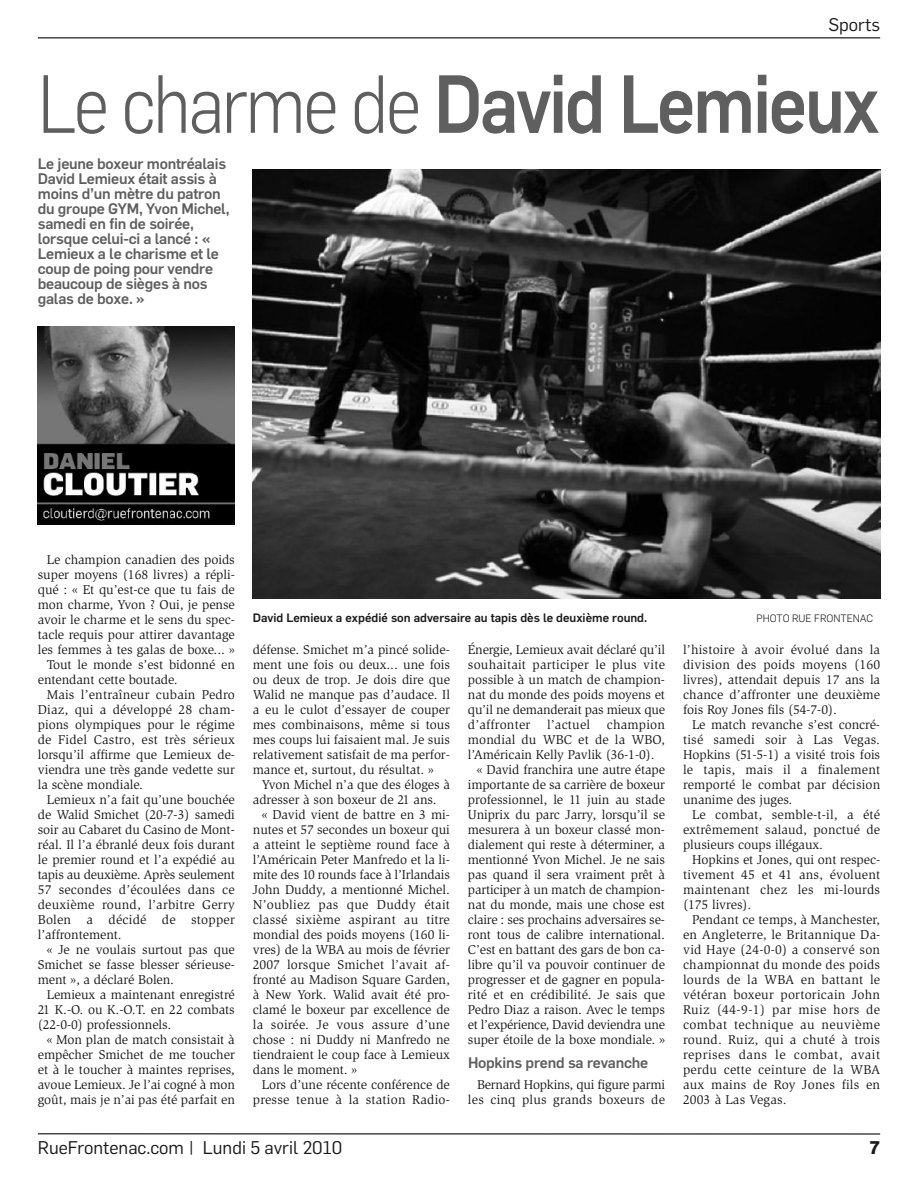
<style>
.page{position:relative;width:918px;height:1188px;background:#fff}
.page>*{position:absolute;margin:0;border:0;box-sizing:border-box;transform-origin:0 0}
.t1{font:500 80.7px "Flama";letter-spacing:-.03em;color:#5f5f5f;scale:.87 1}
.t2{font:18px "Flama";color:#191919}
.t3{font:700 18px "Flama";color:#191919}
.t4{font:500 15px/15px "Flama";letter-spacing:-.015em;color:#5e5e5e}
.t5{font:13.2px/15px "Slimbach Std";letter-spacing:-.005em;color:#191919;text-align:justify}
.t6{font:13.2px "Slimbach Std";letter-spacing:.015em;color:#191919}
.t7{font:13.2px "Slimbach Std";letter-spacing:-.025em;color:#191919}
.t8{font:500 12px "Flama";color:#191919}
.t9{font:300 10.5px "Flama";color:#191919}
.s1{font-weight:300;color:#5e5e5e}
</style>
<div class="page">
<hr style="left:38px;top:1133px;width:842px;height:2px;background:#474747">
<hr style="left:38px;top:37px;width:842px;height:2px;background:#474747">
<img style="left:38px;top:327px;width:197px;height:197px">
<img style="left:253px;top:170px;width:627px;height:428px">
<h2 class="t2" style="left:828px;top:16px;width:53px">Sports</h2>
<h1 class="t1" style="left:38px;top:66px;width:969px"><span class="s1">Le charme de</span> David Lemieux</h1>
<p class="t4" style="left:38px;top:157px;width:193px">Le jeune boxeur montréalais<br>David Lemieux était assis à moins d’un mètre du patron du groupe GYM, Yvon Michel, samedi en fin de soirée, lorsque celui-ci a lancé : «<br>Lemieux a le charisme et le coup de poing pour vendre beaucoup de sièges à nos galas de boxe. »</p>
<p class="t5" style="left:47px;top:553px;width:190px">Le champion canadien des poids</p>
<p class="t5" style="left:38px;top:568px;width:199px">super moyens (168 livres) a répli-</p>
<p class="t5" style="left:38px;top:583px;width:199px">qué : « Et qu’est-ce que tu fais de</p>
<p class="t5" style="left:38px;top:598px;width:199px">mon charme, Yvon ? Oui, je pense</p>
<p class="t5" style="left:38px;top:613px;width:199px">avoir le charme et le sens du spec-</p>
<p class="t5" style="left:38px;top:628px;width:199px">tacle requis pour attirer davantage</p>
<p class="t5" style="left:38px;top:643px;width:199px">les femmes à tes galas de boxe... »</p>
<p class="t5" style="left:47px;top:658px;width:190px">Tout le monde s’est bidonné en</p>
<p class="t5" style="left:38px;top:673px;width:142px">entendant cette boutade.</p>
<p class="t6" style="left:47px;top:689px;width:190px">Mais l’entraîneur cubain Pedro</p>
<p class="t6" style="left:38px;top:704px;width:199px">Diaz, qui a développé 28 cham-</p>
<p class="t5" style="left:38px;top:718px;width:199px">pions olympiques pour le régime</p>
<p class="t6" style="left:38px;top:734px;width:199px">de Fidel Castro, est très sérieux</p>
<p class="t5" style="left:38px;top:748px;width:199px">lorsqu’il affirme que Lemieux de-</p>
<p class="t5" style="left:38px;top:763px;width:199px">viendra une très gande vedette sur</p>
<p class="t5" style="left:38px;top:778px;width:107px">la scène mondiale.</p>
<p class="t5" style="left:47px;top:793px;width:190px">Lemieux n’a fait qu’une bouchée</p>
<p class="t5" style="left:38px;top:808px;width:199px">de Walid Smichet (20-7-3) samedi</p>
<p class="t5" style="left:38px;top:823px;width:199px">soir au Cabaret du Casino de Mont-</p>
<p class="t5" style="left:38px;top:838px;width:199px">réal. Il l’a ébranlé deux fois durant</p>
<p class="t5" style="left:38px;top:853px;width:199px">le premier round et l’a expédié au</p>
<p class="t5" style="left:38px;top:868px;width:199px">tapis au deuxième. Après seulement</p>
<p class="t6" style="left:38px;top:885px;width:199px">57 secondes d’écoulées dans ce</p>
<p class="t6" style="left:38px;top:900px;width:199px">deuxième round, l’arbitre Gerry</p>
<p class="t6" style="left:38px;top:915px;width:199px">Bolen a décidé de stopper</p>
<p class="t5" style="left:38px;top:928px;width:86px">l’affrontement.</p>
<p class="t5" style="left:47px;top:943px;width:190px">« Je ne voulais surtout pas que</p>
<p class="t5" style="left:38px;top:958px;width:199px">Smichet se fasse blesser sérieuse-</p>
<p class="t5" style="left:38px;top:973px;width:138px">ment », a déclaré Bolen.</p>
<p class="t5" style="left:47px;top:988px;width:190px">Lemieux a maintenant enregistré</p>
<p class="t5" style="left:38px;top:1003px;width:199px">21 K.-O. ou K.-O.T. en 22 combats</p>
<p class="t5" style="left:38px;top:1018px;width:135px">(22-0-0) professionnels.</p>
<p class="t5" style="left:47px;top:1033px;width:190px">« Mon plan de match consistait à</p>
<p class="t5" style="left:38px;top:1048px;width:199px">empêcher Smichet de me toucher</p>
<p class="t5" style="left:38px;top:1063px;width:199px">et à le toucher à maintes reprises,</p>
<p class="t5" style="left:38px;top:1078px;width:199px">avoue Lemieux. Je l’ai cogné à mon</p>
<p class="t5" style="left:38px;top:1093px;width:199px">goût, mais je n’ai pas été parfait en</p>
<p class="t8" style="left:253px;top:612px;width:396px">David Lemieux a expédié son adversaire au tapis dès le deuxième round.</p>
<p class="t9" style="left:756px;top:613px;width:118px">PHOTO RUE FRONTENAC</p>
<p class="t5" style="left:253px;top:643px;width:199px">défense. Smichet m’a pincé solide&shy;ment une fois ou deux... une fois ou deux de trop. Je dois dire que Walid ne manque pas d’audace. Il a eu le culot d’essayer de couper mes combinaisons, même si tous mes coups lui faisaient mal. Je suis relativement satisfait de ma perfor&shy;mance et, surtout, du résultat. »</p>
<p class="t5" style="left:253px;top:778px;width:199px;text-indent:9px">Yvon Michel n’a que des éloges à adresser à son boxeur de 21 ans.</p>
<p class="t5" style="left:253px;top:808px;width:199px;text-indent:9px">« David vient de battre en 3 mi&shy;nutes et 57 secondes un boxeur qui a atteint le septième round face à l’Américain Peter Manfredo et la li&shy;mite des 10 rounds face à l’Irlandais John Duddy, a mentionné Michel.<br>N’oubliez pas que Duddy était classé sixième aspirant au titre mondial des poids moyens (160 li&shy;vres) de la WBA au mois de février 2007 lorsque Smichet l’avait af&shy;fronté au Madison Square Garden, à New York. Walid avait été pro&shy;clamé le boxeur par excellence de la soirée. Je vous assure d’une chose : ni Duddy ni Manfredo ne tiendraient le coup face à Lemieux dans le moment. »</p>
<p class="t5" style="left:253px;top:1078px;width:199px;text-align:right">Lors d’une récente conférence de presse tenue à la station Radio-</p>
<p class="t5" style="left:468px;top:643px;width:199px">Énergie, Lemieux avait déclaré qu’il souhaitait participer le plus vite possible à un match de champion&shy;nat du monde des poids moyens et qu’il ne demanderait pas mieux que d’affronter</p>
<p class="t5" style="left:547px;top:718px;width:45px">l’actuel</p>
<p class="t6" style="left:607px;top:720px;width:60px">champion</p>
<p class="t5" style="left:468px;top:733px;width:199px">mondial du WBC et de la WBO,</p>
<p class="t5" style="left:468px;top:748px;width:188px">l’Américain Kelly Pavlik (36-1-0).</p>
<p class="t5" style="left:477px;top:763px;width:190px">« David franchira une autre étape</p>
<p class="t5" style="left:468px;top:778px;width:199px">importante de sa carrière de boxeur</p>
<p class="t5" style="left:468px;top:793px;width:199px">professionnel, le 11 juin au stade</p>
<p class="t5" style="left:468px;top:808px;width:199px">Uniprix du parc Jarry, lorsqu’il se</p>
<p class="t5" style="left:468px;top:823px;width:198px">mesurera à un boxeur classé mon-</p>
<p class="t5" style="left:468px;top:838px;width:199px">dialement qui reste à déterminer, a</p>
<p class="t5" style="left:468px;top:853px;width:199px">mentionné Yvon Michel. Je ne sais</p>
<p class="t5" style="left:468px;top:868px;width:199px">pas quand il sera vraiment prêt à</p>
<p class="t5" style="left:468px;top:883px;width:198px">participer à un match de champion-</p>
<p class="t5" style="left:468px;top:898px;width:199px">nat du monde, mais une chose est</p>
<p class="t5" style="left:468px;top:913px;width:198px">claire : ses prochains adversaires se-</p>
<p class="t5" style="left:468px;top:928px;width:199px">ront tous de calibre international.</p>
<p class="t5" style="left:468px;top:943px;width:198px">C’est en battant des gars de bon ca-</p>
<p class="t5" style="left:468px;top:958px;width:199px">libre qu’il va pouvoir continuer de</p>
<p class="t5" style="left:468px;top:973px;width:198px">progresser et de gagner en popula-</p>
<p class="t5" style="left:468px;top:988px;width:199px">rité et en crédibilité. Je sais que</p>
<p class="t5" style="left:468px;top:1003px;width:199px">Pedro Diaz a raison. Avec le temps</p>
<p class="t7" style="left:468px;top:1020px;width:199px">et l’expérience, David deviendra une</p>
<p class="t5" style="left:468px;top:1033px;width:199px">super étoile de la boxe mondiale. »</p>
<p class="t4" style="left:468px;top:1056px;width:182px">Hopkins prend sa revanche</p>
<p class="t5" style="left:468px;top:1078px;width:199px;text-align:right">Bernard Hopkins, qui figure parmi les cinq plus grands boxeurs de</p>
<p class="t5" style="left:683px;top:643px;width:199px">l’histoire à avoir évolué dans la division des poids moyens (160 livres), attendait depuis 17 ans la chance d’affronter une deuxième fois Roy Jones fils (54-7-0).</p>
<p class="t5" style="left:683px;top:718px;width:199px;text-indent:9px">Le match revanche s’est concré&shy;tisé samedi soir à Las Vegas.<br>Hopkins (51-5-1) a visité trois fois le tapis, mais il a finalement remporté le combat par décision unanime des juges.</p>
<p class="t5" style="left:683px;top:808px;width:199px;text-indent:9px">Le combat, semble-t-il, a été extrêmement salaud, ponctué de plusieurs coups illégaux.</p>
<p class="t5" style="left:683px;top:853px;width:199px;text-indent:9px">Hopkins et Jones, qui ont respec&shy;tivement 45 et 41 ans, évoluent maintenant chez les mi-lourds (175 livres).</p>
<p class="t5" style="left:683px;top:913px;width:199px;text-indent:9px">Pendant ce temps, à Manchester, en Angleterre, le Britannique Da&shy;vid Haye (24-0-0) a conservé son championnat du monde des poids lourds de la WBA en battant le vétéran boxeur portoricain John Ruiz (44-9-1) par mise hors de combat technique au neuvième round. Ruiz, qui a chuté à trois reprises dans le combat, avait perdu cette ceinture de la WBA aux mains de Roy Jones fils en 2003 à Las Vegas.</p>
<h2 class="t2" style="left:38px;top:1139px;width:306px">RueFrontenac.com | Lundi 5 avril 2010</h2>
<h2 class="t3" style="left:870px;top:1140px;width:12px">7</h2>
</div>
